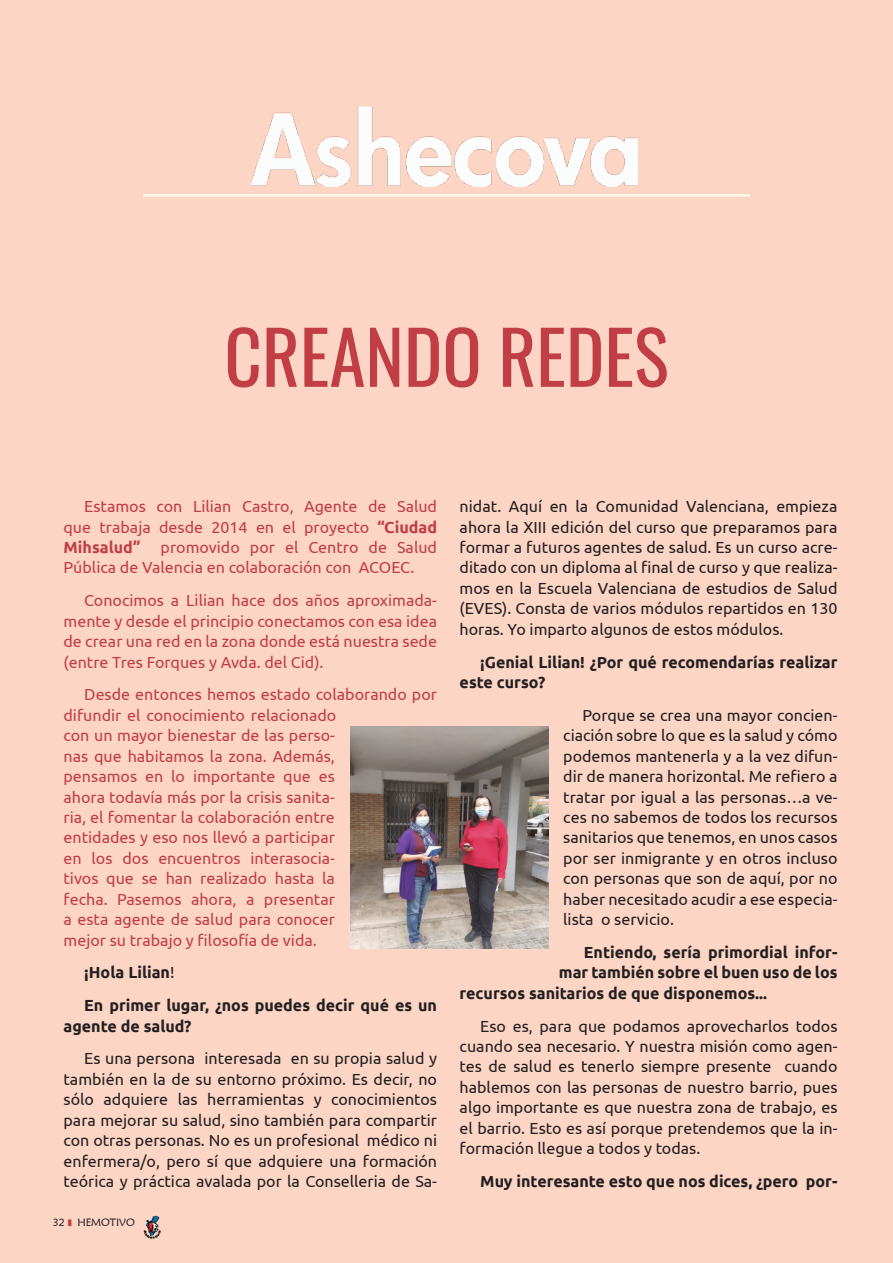
<style>
.page{position:relative;width:893px;height:1263px;background:#fcd5c5}
.page>*{position:absolute;margin:0;border:0;box-sizing:border-box;transform-origin:0 0}
.Texto_de_titular_-_R{font:72.9px "Oswald";color:#c23e46}
.parrafo_texto{font:16.05px/20.4px "Ubuntu";color:#231f20;text-align:justify}
.parrafo_texto-2{font:16.05px/20.4px "Ubuntu";color:#c23e46;text-align:justify}
.parrafo_texto-3{font:700 16.05px/20.4px "Ubuntu";color:#231f20}
.t1{font:10.5px "Maiandra GD";color:#231f20}
.s1{font-weight:700}
.s2{font-weight:400}
.s3{color:#c23e46}
</style>
<div class="page">
<img style="left:250px;top:106px;width:387px;height:81px">
<img style="left:143px;top:1215px;width:18px;height:23px">
<img style="left:351px;top:726px;width:198px;height:222px">
<hr style="left:143px;top:194px;width:607px;height:3px;background:#fef5e7">
<p class="Texto_de_titular_-_R" style="left:224px;top:292px;width:446px">CREANDO REDES</p>
<p class="parrafo_texto-2" style="left:64px;top:496px;width:375px;text-indent:21px">Estamos con Lilian Castro, Agente de Salud que trabaja desde 2014 en el proyecto <span class="s1">“Ciudad Mihsalud”</span></p>
<p class="parrafo_texto-2" style="left:64px;top:537px;width:375px;text-indent:97px">promovido por el Centro de Salud<br>Pública de Valencia en colaboración con ACOEC.</p>
<p class="parrafo_texto-2" style="left:64px;top:590px;width:375px;text-indent:21px">Conocimos a Lilian hace dos años aproximada&shy;mente y desde el principio conectamos con esa idea de crear una red en la zona donde está nuestra sede (entre Tres Forques y Avda. del Cid).</p>
<p class="parrafo_texto-2" style="left:64px;top:684px;width:375px;text-align:left;text-indent:21px">Desde entonces hemos estado colaborando por difundir el conocimiento relacionado<br>con un mayor bienestar de las perso-<br>nas que habitamos la zona. Además,<br>pensamos en lo importante que es<br>ahora todavía más por la crisis sanita-<br>ria, el fomentar la colaboración entre<br>entidades y eso nos llevó a participar<br>en los dos encuentros interasocia-<br>tivos que se han realizado hasta la<br>fecha. Pasemos ahora, a presentar<br>a esta agente de salud para conocer<br>mejor su trabajo y filosofía de vida.</p>
<p class="parrafo_texto-3" style="left:84px;top:962px;width:92px">¡Hola Lilian<span class="s2">!</span></p>
<p class="parrafo_texto-3" style="left:64px;top:995px;width:375px;text-indent:21px">En primer lugar, ¿nos puedes decir qué es un agente de salud?</p>
<p class="parrafo_texto" style="left:64px;top:1048px;width:375px;text-indent:21px">Es una persona interesada en su propia salud y también en la de su entorno próximo. Es decir, no sólo adquiere las herramientas y conocimientos para mejorar su salud, sino también para compartir con otras personas. No es un profesional médico ni enfermera/o, pero sí que adquiere una formación teórica y práctica avalada por la Conselleria de Sa-</p>
<p class="t1" style="left:53px;top:1215px;width:83px">32 <span class="s3">┃</span> HEMOTIVO</p>
<p class="parrafo_texto" style="left:460px;top:496px;width:379px">nidat. Aquí en la Comunidad Valenciana, empieza ahora la XIII edición del curso que preparamos para formar a futuros agentes de salud. Es un curso acre&shy;ditado con un diploma al final de curso y que realiza&shy;mos en la Escuela Valenciana de estudios de Salud (EVES). Consta de varios módulos repartidos en 130 horas. Yo imparto algunos de estos módulos.</p>
<p class="parrafo_texto-3" style="left:460px;top:651px;width:379px;text-indent:21px">¡Genial Lilian! ¿Por qué recomendarías realizar este curso?</p>
<p class="parrafo_texto" style="left:563px;top:704px;width:276px;text-indent:19px">Porque se crea una mayor concien&shy;ciación sobre lo que es la salud y cómo podemos mantenerla y a la vez difun&shy;dir de manera horizontal. Me refiero a tratar por igual a las personas…a ve&shy;ces no sabemos de todos los recursos sanitarios que tenemos, en unos casos por ser inmigrante y en otros incluso con personas que son de aquí, por no haber necesitado acudir a ese especia&shy;lista o servicio.</p>
<p class="parrafo_texto-3" style="left:584px;top:942px;width:255px">Entiendo, sería primordial infor-</p>
<p class="parrafo_texto-3" style="left:559px;top:962px;width:280px">mar también sobre el buen uso de los</p>
<p class="parrafo_texto-3" style="left:460px;top:983px;width:309px">recursos sanitarios de que disponemos...</p>
<p class="parrafo_texto" style="left:460px;top:1015px;width:379px;text-indent:21px">Eso es, para que podamos aprovecharlos todos cuando sea necesario. Y nuestra misión como agen&shy;tes de salud es tenerlo siempre presente cuando hablemos con las personas de nuestro barrio, pues algo importante es que nuestra zona de trabajo, es el barrio. Esto es así porque pretendemos que la in&shy;formación llegue a todos y todas.</p>
<p class="parrafo_texto-3" style="left:480px;top:1171px;width:359px">Muy interesante esto que nos dices, ¿pero por-</p>
</div>
